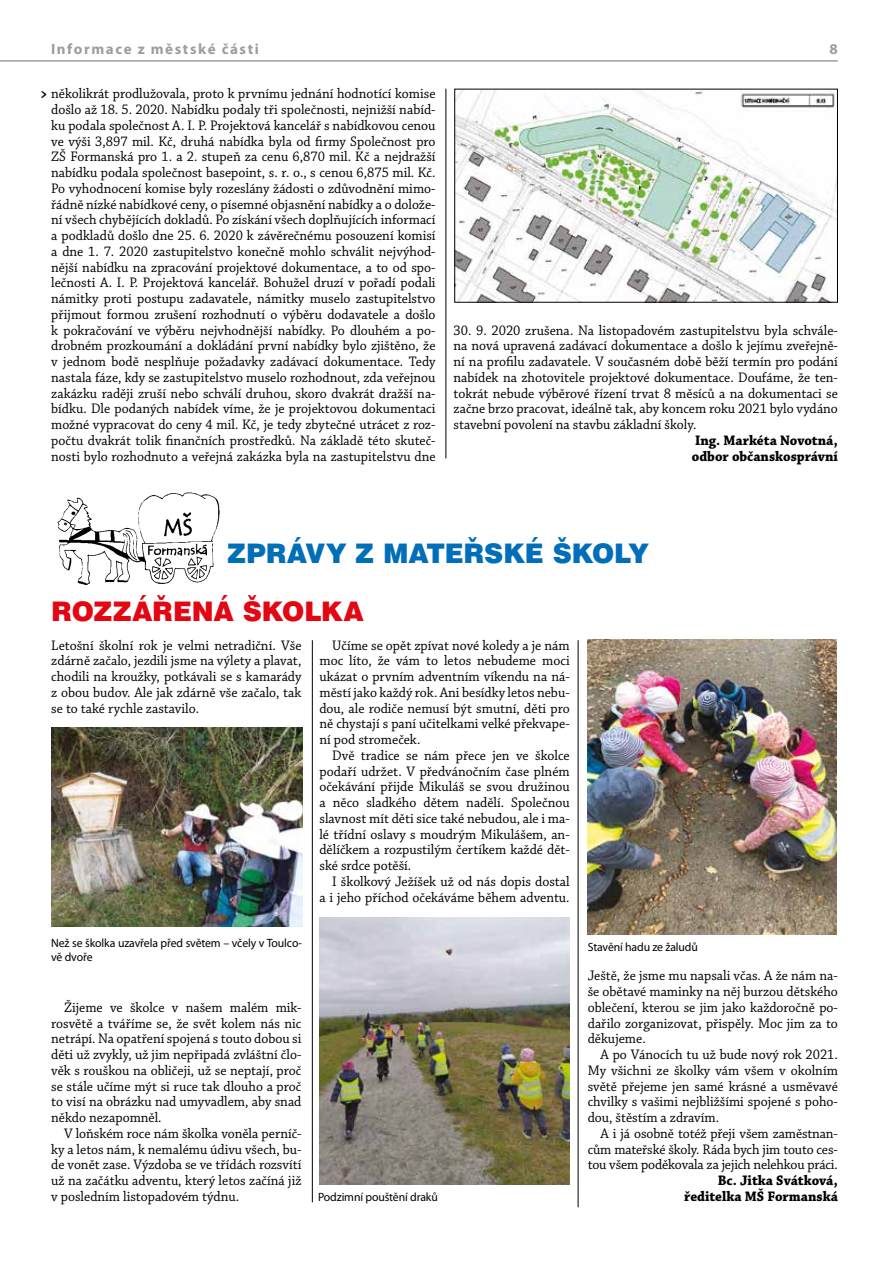
<style>
.page{position:relative;width:893px;height:1263px;background:#fff}
.page>*{position:absolute;margin:0;border:0;box-sizing:border-box;transform-origin:0 0}
.t1{font:900 27px "Swiss 721 AT";color:#006eb8}
.t2{font:900 27px "Swiss 721 AT";letter-spacing:.005em;color:#e30613}
.t3{font:700 15px "Myriad Pro";letter-spacing:.105em;color:#9d9d9c}
.t4{font:14.55px/15.8px "Chaparral Pro";color:#000;text-align:justify;scale:.95 1}
.t5{font:700 14.55px/15.8px "Chaparral Pro";color:#000;text-align:right;scale:.95 1}
.t6{font:12px/14.2px "Myriad Pro";letter-spacing:-.01em;color:#000}
.s1{font-weight:700}
</style>
<div class="page">
<hr style="left:0;top:60px;width:838px;height:2px;background:#9d9d9c">
<hr style="left:446px;top:89px;width:1px;height:369px;background:#000">
<hr style="left:578px;top:640px;width:1px;height:567px;background:#000">
<hr style="left:312px;top:640px;width:1px;height:562px;background:#000">
<img style="left:57px;top:492px;width:163px;height:93px">
<img style="left:51px;top:727px;width:252px;height:199px">
<img style="left:588px;top:640px;width:248px;height:294px">
<img style="left:319px;top:917px;width:251px;height:267px">
<img style="left:456px;top:91px;width:380px;height:210px">
<div style="left:454px;top:89px;width:384px;height:214px;border:1px solid #000"></div>
<p class="t3" style="left:51px;top:40px;width:209px">Informace z městské části</p>
<p class="t3" style="left:829px;top:40px;width:10px">8</p>
<p class="t4" style="left:51px;top:86px;width:406px;text-indent:-11px"><span class="s1">&gt;</span> několikrát prodlužovala, proto k prvnímu jednání hodnotící komise došlo až 18. 5. 2020. Nabídku podaly tři společnosti, nejnižší nabíd&shy;ku podala společnost A. I. P. Projektová kancelář s nabídkovou cenou ve výši 3,897 mil. Kč, druhá nabídka byla od firmy Společnost pro ZŠ Formanská pro 1. a 2. stupeň za cenu 6,870 mil. Kč a nejdražší nabídku podala společnost basepoint, s. r. o., s cenou 6,875 mil. Kč.<br>Po vyhodnocení komise byly rozeslány žádosti o zdůvodnění mimo&shy;řádně nízké nabídkové ceny, o písemné objasnění nabídky a o dolože&shy;ní všech chybějících dokladů. Po získání všech doplňujících informací a podkladů došlo dne 25. 6. 2020 k závěrečnému posouzení komisí a dne 1. 7. 2020 zastupitelstvo konečně mohlo schválit nejvýhod&shy;nější nabídku na zpracování projektové dokumentace, a to od spo&shy;lečnosti A. I. P. Projektová kancelář. Bohužel druzí v pořadí podali námitky proti postupu zadavatele, námitky muselo zastupitelstvo přijmout formou zrušení rozhodnutí o výběru dodavatele a došlo k pokračování ve výběru nejvhodnější nabídky. Po dlouhém a po&shy;drobném prozkoumání a dokládání první nabídky bylo zjištěno, že v jednom bodě nesplňuje požadavky zadávací dokumentace. Tedy nastala fáze, kdy se zastupitelstvo muselo rozhodnout, zda veřejnou zakázku raději zruší nebo schválí druhou, skoro dvakrát dražší na&shy;bídku. Dle podaných nabídek víme, že je projektovou dokumentaci možné vypracovat do ceny 4 mil. Kč, je tedy zbytečné utrácet z roz&shy;počtu dvakrát tolik finančních prostředků. Na základě této skuteč&shy;nosti bylo rozhodnuto a veřejná zakázka byla na zastupitelstvu dne</p>
<p class="t4" style="left:454px;top:323px;width:406px">30. 9. 2020 zrušena. Na listopadovém zastupitelstvu byla schvále&shy;na nová upravená zadávací dokumentace a došlo k jejímu zveřejně&shy;ní na profilu zadavatele. V současném době běží termín pro podání nabídek na zhotovitele projektové dokumentace. Doufáme, že ten&shy;tokrát nebude výběrové řízení trvat 8 měsíců a na dokumentaci se začne brzo pracovat, ideálně tak, aby koncem roku 2021 bylo vydáno stavební povolení na stavbu základní školy.</p>
<p class="t5" style="left:692px;top:433px;width:155px;text-align:left">Ing. Markéta Novotná, odbor občanskosprávní</p>
<h1 class="t1" style="left:227px;top:537px;width:423px">ZPRÁVY Z MATEŘSKÉ ŠKOLY</h1>
<h1 class="t2" style="left:51px;top:595px;width:314px">ROZZÁŘENÁ ŠKOLKA</h1>
<p class="t4" style="left:51px;top:638px;width:265px">Letošní školní rok je velmi netradiční. Vše zdárně začalo, jezdili jsme na výlety a plavat, chodili na kroužky, potkávali se s kamarády z obou budov. Ale jak zdárně vše začalo, tak se to také rychle zastavilo.</p>
<p class="t6" style="left:51px;top:936px;width:252px">Než se školka uzavřela před světem – včely v Toulco&shy;vě dvoře</p>
<p class="t4" style="left:51px;top:1000px;width:265px;text-indent:13px">Žijeme ve školce v našem malém mik&shy;rosvětě a tváříme se, že svět kolem nás nic netrápí. Na opatření spojená s touto dobou si děti už zvykly, už jim nepřipadá zvláštní člo&shy;věk s rouškou na obličeji, už se neptají, proč se stále učíme mýt si ruce tak dlouho a proč to visí na obrázku nad umyvadlem, aby snad někdo nezapomněl.</p>
<p class="t4" style="left:51px;top:1126px;width:265px;text-indent:13px">V loňském roce nám školka voněla perníč&shy;ky a letos nám, k nemalému údivu všech, bu&shy;de vonět zase. Výzdoba se ve třídách rozsvítí už na začátku adventu, který letos začíná již v posledním listopadovém týdnu.</p>
<p class="t4" style="left:319px;top:638px;width:265px;text-indent:13px">Učíme se opět zpívat nové koledy a je nám moc líto, že vám to letos nebudeme moci ukázat o prvním adventním víkendu na ná&shy;městí jako každý rok. Ani besídky letos nebu&shy;dou, ale rodiče nemusí být smutní, děti pro ně chystají s paní učitelkami velké překvape&shy;ní pod stromeček.</p>
<p class="t4" style="left:319px;top:748px;width:265px;text-indent:13px">Dvě tradice se nám přece jen ve školce podaří udržet. V předvánočním čase plném očekávání přijde Mikuláš se svou družinou a něco sladkého dětem nadělí. Společnou slavnost mít děti sice také nebudou, ale i ma&shy;lé třídní oslavy s moudrým Mikulášem, an&shy;dělíčkem a rozpustilým čertíkem každé dět&shy;ské srdce potěší.</p>
<p class="t4" style="left:319px;top:874px;width:265px;text-align:right">I školkový Ježíšek už od nás dopis dostal<br>a i jeho příchod očekáváme během adventu.</p>
<p class="t6" style="left:318px;top:1190px;width:121px">Podzimní pouštění draků</p>
<p class="t6" style="left:588px;top:940px;width:112px">Stavění hadu ze žaludů</p>
<p class="t4" style="left:588px;top:968px;width:265px">Ještě, že jsme mu napsali včas. A že nám na&shy;še obětavé maminky na něj burzou dětského oblečení, kterou se jim jako každoročně po&shy;dařilo zorganizovat, přispěly. Moc jim za to děkujeme.</p>
<p class="t4" style="left:588px;top:1047px;width:265px;text-indent:13px">A po Vánocích tu už bude nový rok 2021.<br>My všichni ze školky vám všem v okolním světě přejeme jen samé krásné a usměvavé chvilky s vašimi nejbližšími spojené s poho&shy;dou, štěstím a zdravím.</p>
<p class="t4" style="left:588px;top:1126px;width:265px;text-indent:13px">A i já osobně totéž přeji všem zaměstnan&shy;cům mateřské školy. Ráda bych jim touto ces&shy;tou všem poděkovala za jejich nelehkou práci.</p>
<p class="t5" style="left:684px;top:1173px;width:163px">Bc. Jitka Svátková, ředitelka MŠ Formanská</p>
</div>
